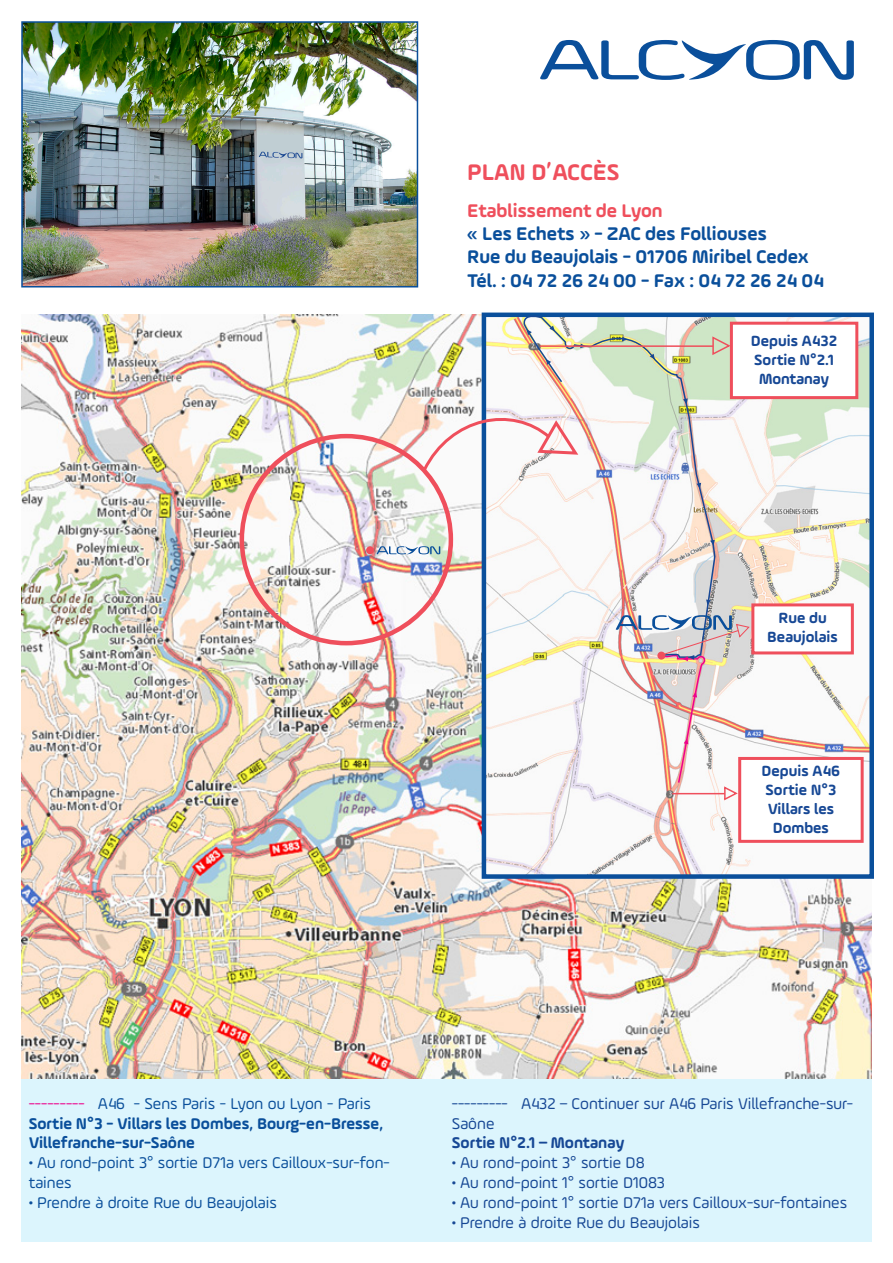
<style>
.page{position:relative;width:893px;height:1263px;background:#fff}
.page>*{position:absolute;margin:0;border:0;box-sizing:border-box;transform-origin:0 0}
.Titre{font:700 24px "Ample Soft";color:#ef4f5c}
.texte{font:700 19.5px "Ample Soft";color:#0a4f9b}
.texte_non_gras{font:700 19.5px "Ample Soft";color:#0a4f9b}
.site_de_lyon{font:700 19.5px "Ample Soft";color:#ef4f5c}
.texte_non_gras_petit{font:16.5px/19.8px "Ample Soft";color:#174895}
.texte_non_gras_petit-2{font:16.5px/19.8px "Ample Soft";color:#0a4f9b}
.texte_petit_avec_puc{font:700 16.5px/19.8px "Ample Soft";color:#0a4f9b}
.texte_petit_avec_puc-2{font:700 16.5px "Ample Soft";color:#174895}
.texte_petit_avec_puc-3{font:700 15.75px/18.9px "Ample Soft";color:#174895;text-align:center}
.s1{color:#ed028c}
</style>
<div class="page">
<div style="left:21px;top:1079px;width:851px;height:163px;background:#dcf5fd"></div>
<img style="left:21px;top:314px;width:851px;height:764px">
<div style="left:366px;top:546px;width:8px;height:8px;background:#ef4f5c;border-radius:50%"></div>
<img style="left:487px;top:318px;width:382px;height:556px">
<div style="left:482px;top:313px;width:392px;height:566px;border:4px solid #0a4f9b"></div>
<svg style="left:420px;top:405px;width:103px;height:69px"></svg>
<svg style="left:523px;top:312px;width:193px;height:347px"></svg>
<svg style="left:546px;top:359px;width:5px;height:6px"></svg>
<svg style="left:526px;top:329px;width:6px;height:6px"></svg>
<svg style="left:549px;top:326px;width:6px;height:5px"></svg>
<svg style="left:580px;top:343px;width:6px;height:5px"></svg>
<svg style="left:622px;top:337px;width:6px;height:4px"></svg>
<svg style="left:650px;top:354px;width:5px;height:6px"></svg>
<svg style="left:683px;top:398px;width:5px;height:6px"></svg>
<svg style="left:696px;top:483px;width:5px;height:6px"></svg>
<svg style="left:710px;top:540px;width:5px;height:6px"></svg>
<svg style="left:706px;top:599px;width:5px;height:6px"></svg>
<hr style="left:540px;top:345px;width:173px;height:2px;background:#ef4f5c">
<svg style="left:712px;top:335px;width:18px;height:21px"></svg>
<div style="left:730px;top:322px;width:128px;height:77px;background:#fff;border:3px solid #ef4f5c"></div>
<div style="left:738px;top:757px;width:126px;height:86px;background:#fff;border:3px solid #ef4f5c"></div>
<div style="left:751px;top:603px;width:103px;height:51px;background:#fff;border:3px solid #ef4f5c"></div>
<img style="left:24px;top:24px;width:391px;height:260px">
<div style="left:21px;top:21px;width:397px;height:266px;border:2px solid #0a4f9b"></div>
<svg style="left:540px;top:40px;width:314px;height:40px"></svg>
<svg style="left:377px;top:546px;width:63px;height:8px"></svg>
<svg style="left:616px;top:615px;width:136px;height:187px"></svg>
<p class="Titre" style="left:467px;top:158px;width:154px">PLAN D’ACCÈS</p>
<p class="site_de_lyon" style="left:467px;top:198px;width:197px">Etablissement de Lyon</p>
<p class="texte" style="left:467px;top:222px;width:301px">« Les Echets » - ZAC des Folliouses</p>
<p class="texte" style="left:467px;top:245px;width:343px">Rue du Beaujolais - 01706 Miribel Cedex</p>
<p class="texte_non_gras" style="left:467px;top:268px;width:358px">Tél. : 04 72 26 24 00 - Fax : 04 72 26 24 04</p>
<p class="texte_petit_avec_puc-3" style="left:751px;top:331px;width:88px">Depuis A432</p>
<p class="texte_petit_avec_puc-3" style="left:754px;top:350px;width:81px">Sortie N°2.1</p>
<p class="texte_petit_avec_puc-3" style="left:759px;top:369px;width:72px">Montanay</p>
<p class="texte_petit_avec_puc-3" style="left:767px;top:608px;width:72px">Rue du<br>Beaujolais</p>
<p class="texte_petit_avec_puc-3" style="left:762px;top:761px;width:80px">Depuis A46</p>
<p class="texte_petit_avec_puc-3" style="left:765px;top:780px;width:72px">Sortie N°3</p>
<p class="texte_petit_avec_puc-3" style="left:768px;top:799px;width:68px">Villars les<br>Dombes</p>
<p class="texte_non_gras_petit-2" style="left:29px;top:1093px;width:344px"><span class="s1">---------</span> A46 - Sens Paris - Lyon ou Lyon - Paris</p>
<p class="texte_petit_avec_puc" style="left:29px;top:1113px;width:356px">Sortie N°3 - Villars les Dombes, Bourg-en-Bresse,<br>Villefranche-sur-Saône</p>
<p class="texte_non_gras_petit-2" style="left:29px;top:1152px;width:363px">• Au rond-point 3° sortie D71a vers Cailloux-sur-fon&shy;taines</p>
<p class="texte_non_gras_petit-2" style="left:29px;top:1192px;width:250px">• Prendre à droite Rue du Beaujolais</p>
<p class="texte_non_gras_petit" style="left:452px;top:1093px;width:403px">--------- A432 – Continuer sur A46 Paris Villefranche-sur-<br>Saône</p>
<p class="texte_petit_avec_puc-2" style="left:452px;top:1133px;width:174px">Sortie N°2.1 – Montanay</p>
<p class="texte_non_gras_petit" style="left:452px;top:1152px;width:194px">• Au rond-point 3° sortie D8</p>
<p class="texte_non_gras_petit" style="left:452px;top:1172px;width:215px">• Au rond-point 1° sortie D1083</p>
<p class="texte_non_gras_petit" style="left:452px;top:1192px;width:397px">• Au rond-point 1° sortie D71a vers Cailloux-sur-fontaines</p>
<p class="texte_non_gras_petit" style="left:452px;top:1212px;width:250px">• Prendre à droite Rue du Beaujolais</p>
</div>
